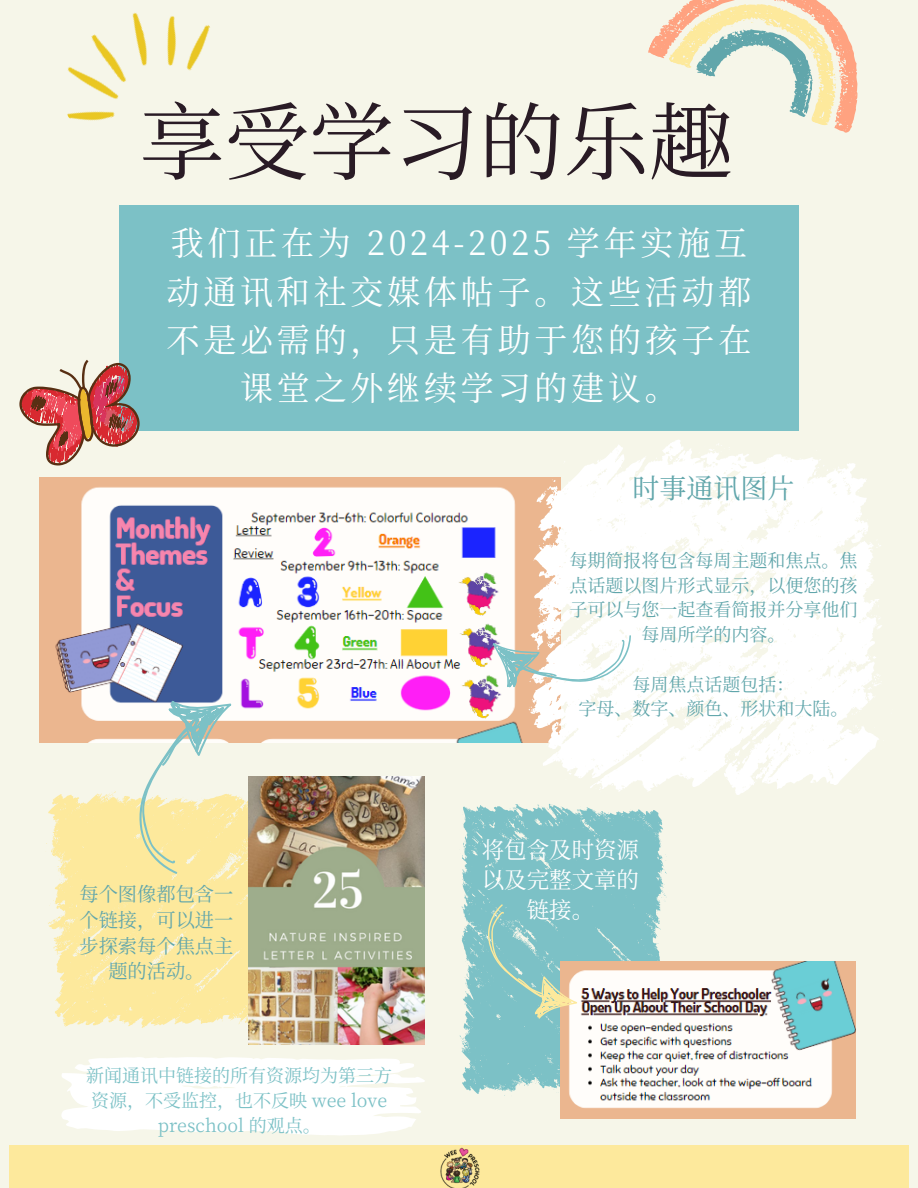
<style>
.page{position:relative;width:918px;height:1188px;background:#f6f6e9}
.page>*{position:absolute;margin:0;border:0;box-sizing:border-box;transform-origin:0 0}
.t1{font:84.9px "Source Han Serif SC";color:#291b25}
.t2{font:33px/48.3px "Source Han Serif SC";letter-spacing:.115em;color:#fff;text-align:center}
.t3{font:27px "Source Han Serif SC";color:#61a6ab}
.t4{font:22.5px/30.3px "Source Han Serif SC";color:#fff;text-align:center}
.t5{font:19.2px/25.8px "Source Han Serif SC";color:#61a6ab;text-align:center}
.t6{font:18px/24.8px "Source Han Serif SC";color:#61a6ab;text-align:center}
.t7{font:18px/24.8px "Source Han Serif SC";color:#7cc1c6;text-align:center}
</style>
<div class="page">
<img style="left:67px;top:12px;width:143px;height:109px">
<div style="left:119px;top:205px;width:680px;height:225px;background:#7cc1c6"></div>
<svg style="left:19px;top:360px;width:121px;height:105px"></svg>
<svg style="left:648px;top:0;width:210px;height:133px"></svg>
<div style="left:9px;top:1145px;width:900px;height:43px;background:#fde99c"></div>
<img style="left:440px;top:1147px;width:40px;height:41px">
<img style="left:39px;top:477px;width:490px;height:266px">
<svg style="left:46px;top:793px;width:202px;height:235px;background:#fbeaa7"></svg>
<svg style="left:529px;top:440px;width:353px;height:355px;fill:#fff"></svg>
<svg style="left:479px;top:597px;width:163px;height:120px;background:#eee5e0"></svg>
<svg style="left:111px;top:682px;width:133px;height:199px"></svg>
<img style="left:248px;top:777px;width:177px;height:268px">
<svg style="left:459px;top:804px;width:208px;height:292px;background:#8fc9cb"></svg>
<img style="left:560px;top:961px;width:295px;height:158px">
<svg style="left:488px;top:904px;width:89px;height:115px;background:#94c7c1"></svg>
<svg style="left:61px;top:1057px;width:364px;height:78px"></svg>
<p class="t1" style="left:140px;top:76px;width:595px">享受学习的乐趣</p>
<p class="t2" style="left:167px;top:217px;width:586px">我们正在为 2024-2025 学年实施互动通讯和社交媒体帖子。这些活动都不是必需的，只是有助于您的孩子在课堂之外继续学习的建议。</p>
<h3 class="t3" style="left:633px;top:467px;width:161px">时事通讯图片</h3>
<p class="t5" style="left:79px;top:880px;width:155px">每个图像都包含一个链接，可以进一步探索每个焦点主题的活动。</p>
<p class="t7" style="left:86px;top:1062px;width:306px">新闻通讯中链接的所有资源均为第三方资源，不受监控，也不反映 wee love preschool 的观点。</p>
<p class="t6" style="left:570px;top:547px;width:290px">每期简报将包含每周主题和焦点。焦点话题以图片形式显示，以便您的孩子可以与您一起查看简报并分享他们每周所学的内容。</p>
<p class="t6" style="left:633px;top:670px;width:164px">每周焦点话题包括：</p>
<h1 class="t6" style="left:579px;top:695px;width:272px">字母、数字、颜色、形状和大陆。</h1>
<h2 class="t4" style="left:482px;top:833px;width:159px">将包含及时资源以及完整文章的链接。</h2>
</div>
